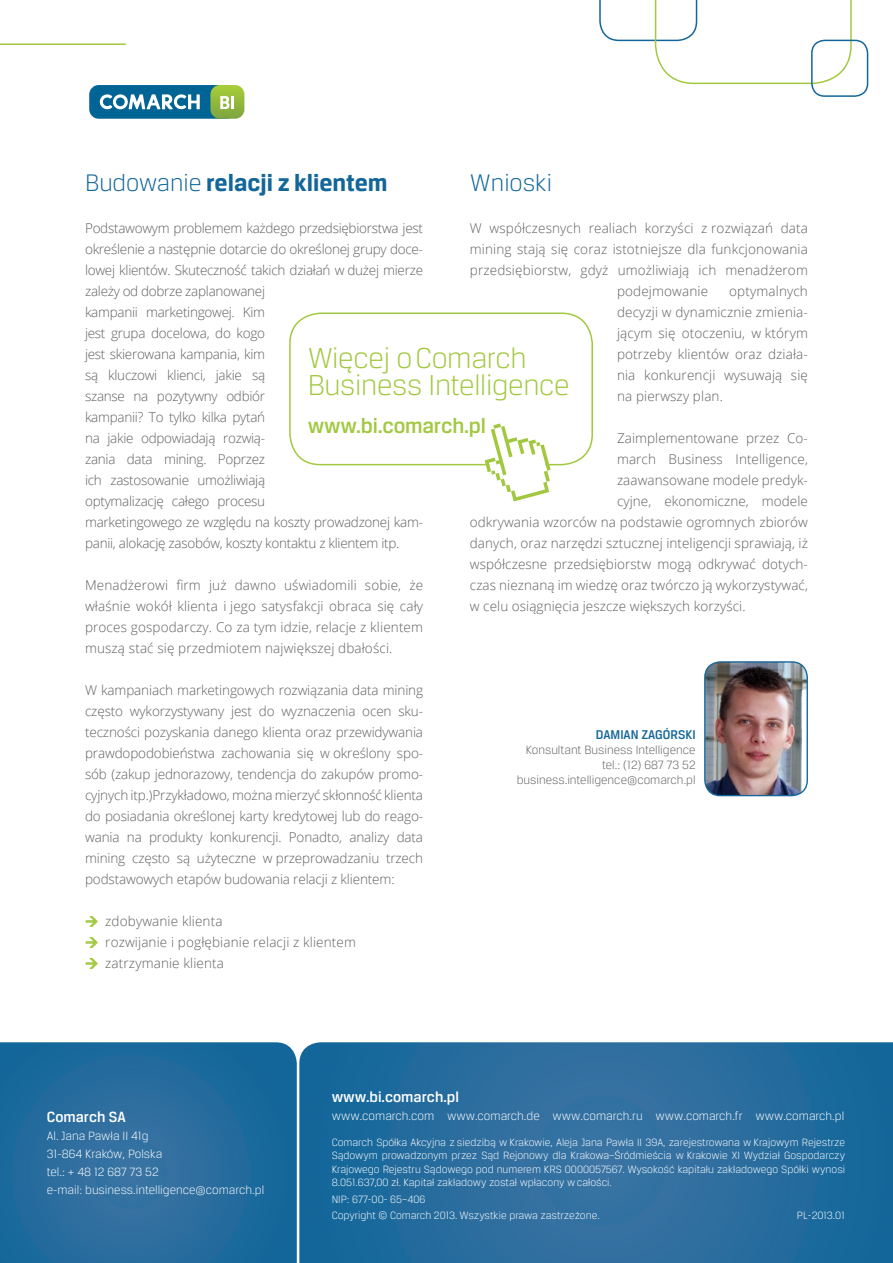
<style>
.page{position:relative;width:893px;height:1263px;background:#fff}
.page>*{position:absolute;margin:0;border:0;box-sizing:border-box;transform-origin:0 0}
.tekst_główny{font:300 30.75px/27px "Breuer Text";letter-spacing:-.01em;color:#a2c840}
.śródtytuł_v2{font:700 25.5px "Breuer Text";color:#126699}
.śródtytuł_v2-2{font:300 25.5px "Breuer Text";color:#126699}
.tekst_główny-2{font:500 22.5px "Breuer Text";letter-spacing:-.01em;color:#a2c840}
.t1{font:500 15.75px "Breuer Text";color:#fff}
.tekst_główny-3{font:300 13.5px/21px "Open Sans";letter-spacing:.005em;color:#5f5f60;text-align:justify}
.tekst_główny-4{font:300 13.5px/21px "Open Sans";letter-spacing:-.02em;color:#5f5f60}
.t2{font:500 13.5px "Breuer Text";color:#126699}
.t3{font:300 12.75px "Breuer Text";color:#fff}
.t4{font:300 12.75px "Breuer Text";color:#5f5f60}
.t5{font:300 11.25px/13.5px "Breuer Text";color:#fff;text-align:justify}
.s1{font-weight:300}
.s2{color:#a2c840}
</style>
<div class="page">
<svg style="left:599px;top:0;width:253px;height:84px"></svg>
<div style="left:811px;top:40px;width:57px;height:57px;border:2px solid #126699;border-radius:13px"></div>
<hr style="left:0;top:43px;width:126px;height:2px;background:#a2c840">
<div style="left:89px;top:85px;width:147px;height:34px;background:#006494;border-radius:9px"></div>
<svg style="left:100px;top:94px;width:100px;height:15px"></svg>
<svg style="left:210px;top:85px;width:34px;height:34px"></svg>
<svg style="left:85px;top:916px;width:13px;height:11px"></svg>
<svg style="left:85px;top:937px;width:13px;height:11px"></svg>
<svg style="left:85px;top:958px;width:13px;height:11px"></svg>
<svg style="left:299px;top:1042px;width:594px;height:221px;background:#276c9e"></svg>
<svg style="left:0;top:1042px;width:297px;height:221px;background:#246b9d"></svg>
<div style="left:289px;top:312px;width:304px;height:153px;border:2px solid #a2c840;border-radius:31px"></div>
<svg style="left:485px;top:423px;width:66px;height:78px"></svg>
<img style="left:705px;top:662px;width:102px;height:134px">
<div style="left:704px;top:661px;width:104px;height:135px;border:1px solid #126699;border-radius:15px"></div>
<p class="śródtytuł_v2" style="left:85px;top:169px;width:304px"><span class="s1">Budowanie</span> relacji z klientem</p>
<p class="tekst_główny-4" style="left:85px;top:218px;width:340px">Podstawowym problemem każdego przedsiębiorstwa jest określenie a następnie dotarcie do określonej grupy doce&shy;lowej klientów. Skuteczność takich działań w dużej mierze zależy od dobrze zaplanowanej<br>kampanii marketingowej. Kim<br>jest grupa docelowa, do kogo<br>jest skierowana kampania, kim<br>są kluczowi klienci, jakie są<br>szanse na pozytywny odbiór<br>kampanii? To tylko kilka pytań<br>na jakie odpowiadają rozwią-<br>zania data mining. Poprzez<br>ich zastosowanie umożliwiają<br>optymalizację całego procesu<br>marketingowego ze względu na koszty prowadzonej kam&shy;panii, alokację zasobów, koszty kontaktu z klientem itp.</p>
<p class="tekst_główny-3" style="left:85px;top:575px;width:340px">Menadżerowi firm już dawno uświadomili sobie, że właśnie wokół klienta i jego satysfakcji obraca się cały proces gospodarczy. Co za tym idzie, relacje z klientem muszą stać się przedmiotem największej dbałości.</p>
<p class="tekst_główny-3" style="left:85px;top:680px;width:340px">W kampaniach marketingowych rozwiązania data mining często wykorzystywany jest do wyznaczenia ocen sku&shy;teczności pozyskania danego klienta oraz przewidywania prawdopodobieństwa zachowania się w określony spo&shy;sób (zakup jednorazowy, tendencja do zakupów promo&shy;cyjnych itp.)Przykładowo, można mierzyć skłonność klienta do posiadania określonej karty kredytowej lub do reago&shy;wania na produkty konkurencji. Ponadto, analizy data mining często są użyteczne w przeprowadzaniu trzech podstawowych etapów budowania relacji z klientem:</p>
<p class="tekst_główny-3" style="left:85px;top:911px;width:139px"><span class="s2">→</span> zdobywanie klienta</p>
<p class="tekst_główny-3" style="left:85px;top:932px;width:272px"><span class="s2">→</span> rozwijanie i pogłębianie relacji z klientem</p>
<p class="tekst_główny-3" style="left:85px;top:953px;width:140px"><span class="s2">→</span> zatrzymanie klienta</p>
<p class="śródtytuł_v2-2" style="left:470px;top:170px;width:84px">Wnioski</p>
<p class="tekst_główny-3" style="left:470px;top:218px;width:340px">W współczesnych realiach korzyści z rozwiązań data</p>
<p class="tekst_główny-3" style="left:470px;top:239px;width:340px">mining stają się coraz istotniejsze dla funkcjonowania</p>
<p class="tekst_główny-3" style="left:470px;top:260px;width:340px">przedsiębiorstw, gdyż umożliwiają ich menadżerom</p>
<p class="tekst_główny-3" style="left:617px;top:281px;width:93px">podejmowanie</p>
<p class="tekst_główny-3" style="left:617px;top:281px;width:192px;text-indent:112px">optymalnych decyzji w dynamicznie zmienia&shy;jącym się otoczeniu, w którym potrzeby klientów oraz działa&shy;nia konkurencji wysuwają się na pierwszy plan.</p>
<p class="tekst_główny-3" style="left:617px;top:428px;width:192px">Zaimplementowane przez Co-</p>
<p class="tekst_główny-3" style="left:617px;top:449px;width:192px">march Business Intelligence,</p>
<p class="tekst_główny-3" style="left:617px;top:470px;width:192px">zaawansowane modele predyk-</p>
<p class="tekst_główny-3" style="left:617px;top:491px;width:192px">cyjne, ekonomiczne, modele</p>
<p class="tekst_główny-3" style="left:470px;top:512px;width:340px">odkrywania wzorców na podstawie ogromnych zbiorów</p>
<p class="tekst_główny-3" style="left:470px;top:533px;width:340px">danych, oraz narzędzi sztucznej inteligencji sprawiają, iż</p>
<p class="tekst_główny-3" style="left:470px;top:554px;width:340px">współczesne przedsiębiorstw mogą odkrywać dotych-</p>
<p class="tekst_główny-3" style="left:470px;top:575px;width:340px">czas nieznaną im wiedzę oraz twórczo ją wykorzystywać,</p>
<p class="tekst_główny-3" style="left:470px;top:596px;width:277px">w celu osiągnięcia jeszcze większych korzyści.</p>
<p class="tekst_główny" style="left:308px;top:345px;width:264px">Więcej o Comarch<br>Business Intelligence</p>
<p class="tekst_główny-2" style="left:308px;top:413px;width:180px">www.bi.comarch.pl</p>
<p class="t2" style="left:596px;top:727px;width:101px">DAMIAN ZAGÓRSKI</p>
<p class="t4" style="left:526px;top:743px;width:171px">Konsultant Business Intelligence</p>
<p class="t4" style="left:602px;top:758px;width:95px">tel.: (12) 687 73 52</p>
<p class="t4" style="left:517px;top:773px;width:180px">business.intelligence@comarch.pl</p>
<p class="t1" style="left:47px;top:1108px;width:81px">Comarch SA</p>
<p class="t3" style="left:47px;top:1129px;width:103px">Al. Jana Pawła II 41g</p>
<p class="t3" style="left:47px;top:1147px;width:117px">31-864 Kraków, Polska</p>
<p class="t3" style="left:47px;top:1165px;width:113px">tel.: + 48 12 687 73 52</p>
<p class="t3" style="left:47px;top:1183px;width:219px">e-mail: business.intelligence@comarch.pl</p>
<p class="t1" style="left:332px;top:1088px;width:129px">www.bi.comarch.pl</p>
<p class="t3" style="left:332px;top:1109px;width:514px">www.comarch.com www.comarch.de www.comarch.ru www.comarch.fr www.comarch.pl</p>
<p class="t5" style="left:332px;top:1135px;width:515px">Comarch Spółka Akcyjna z siedzibą w Krakowie, Aleja Jana Pawła II 39A, zarejestrowana w Krajowym Rejestrze Sądowym prowadzonym przez Sąd Rejonowy dla Krakowa–Śródmieścia w Krakowie XI Wydział Gospodarczy Krajowego Rejestru Sądowego pod numerem KRS 0000057567. Wysokość kapitału zakładowego Spółki wynosi 8.051.637,00 zł. Kapitał zakładowy został wpłacony w całości.</p>
<p class="t5" style="left:332px;top:1192px;width:95px">NIP: 677-00- 65–406</p>
<p class="t5" style="left:332px;top:1209px;width:270px">Copyright © Comarch 2013. Wszystkie prawa zastrzeżone.</p>
<p class="t5" style="left:797px;top:1209px;width:49px">PL-2013.01</p>
</div>
